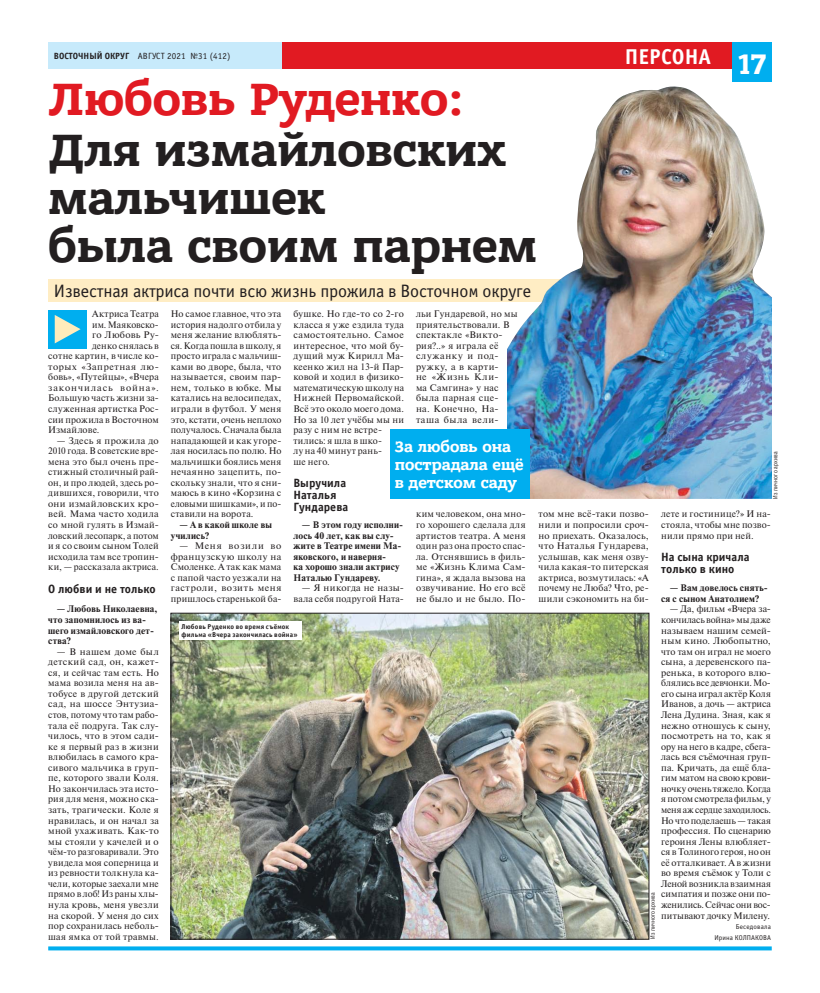
<style>
.page{position:relative;width:820px;height:993px;background:#fff}
.page>*{position:absolute;margin:0;border:0;box-sizing:border-box;transform-origin:0 0}
.t1{font:700 48px/48px "Bandera Pro";color:#231f20}
.t2{font:700 48px "Bandera Pro";color:#e11a22}
.t3{font:700 30px "Bandera Pro";color:#fff}
.t4{font:700 21.5px "Officina Sans C";color:#fff}
.t5{font:18px "Officina Sans C";letter-spacing:-.01em;color:#231f20}
.t6{font:700 16px/18px "Bandera Pro";color:#fff}
.t7{font:700 12px/12px "Officina Sans C";color:#231f20}
.t8{font:9.5px/10.5px "Newton C";letter-spacing:.025em;color:#231f20;text-align:justify}
.t9{font:700 9.5px/10.5px "Newton C";letter-spacing:.02em;color:#231f20}
.t10{font:9.5px "Newton C";letter-spacing:.065em;color:#231f20}
.t11{font:9.5px "Newton C";letter-spacing:.095em;color:#231f20}
.t12{font:9.5px "Newton C";color:#231f20}
.t13{font:9.5px "Newton C";letter-spacing:.005em;color:#231f20}
.t14{font:9px "Officina Sans C";letter-spacing:.02em;color:#231f20}
.t15{font:700 7px/8px "Officina Sans C";letter-spacing:.025em;color:#231f20}
.t16{font:7px/10.5px "Officina Sans C";letter-spacing:.015em;color:#231f20;text-align:right}
.t17{font:6px "Helios Cond";letter-spacing:.03em;color:#231f20}
.s1{font-weight:700}
</style>
<div class="page">
<div style="left:279px;top:42px;width:453px;height:27px;background:#e11a22"></div>
<div style="left:731px;top:42px;width:40px;height:40px;background:#00aeef"></div>
<div style="left:48px;top:42px;width:233px;height:27px;background:#c7eafb"></div>
<div style="left:48px;top:310px;width:38px;height:38px;background:#00aeef"></div>
<svg style="left:55px;top:315px;width:26px;height:28px"></svg>
<svg style="left:48px;top:946px;width:723px;height:4px;background:#1bb6f0"></svg>
<img style="left:173px;top:615px;width:473px;height:322px">
<div style="left:171px;top:613px;width:477px;height:326px;border:1px solid #231f20"></div>
<div style="left:48px;top:278px;width:528px;height:23px;background:#ffedc4"></div>
<img style="left:507px;top:86px;width:264px;height:412px">
<div style="left:390px;top:428px;width:139px;height:70px;background:#00aeef"></div>
<div style="left:179px;top:620px;width:122px;height:19px;background:#fff"></div>
<p class="t14" style="left:54px;top:53px;width:178px"><span class="s1">ВОСТОЧНЫЙ ОКРУГ</span> АВГУСТ 2021 №31 (412)</p>
<h3 class="t4" style="left:624px;top:44px;width:88px">ПЕРСОНА</h3>
<h1 class="t2" style="left:48px;top:71px;width:417px">Любовь Руденко:</h1>
<h1 class="t1" style="left:48px;top:125px;width:490px">Для измайловских мальчишек<br>была своим парнем</h1>
<h3 class="t5" style="left:54px;top:284px;width:478px">Известная актриса почти всю жизнь прожила в Восточном округе</h3>
<h2 class="t3" style="left:737px;top:46px;width:30px">17</h2>
<p class="t8" style="left:92px;top:308px;width:68px">Актриса Театра</p>
<p class="t12" style="left:92px;top:318px;width:68px">им. Маяковско-</p>
<p class="t8" style="left:92px;top:329px;width:68px">го Любовь Ру-</p>
<p class="t13" style="left:92px;top:339px;width:68px">денко снялась в</p>
<p class="t8" style="left:48px;top:350px;width:112px">сотне картин, в числе ко-</p>
<p class="t10" style="left:48px;top:361px;width:112px">торых «Запретная лю-</p>
<p class="t8" style="left:48px;top:371px;width:112px">бовь», «Путейцы», «Вчера</p>
<p class="t11" style="left:48px;top:382px;width:112px">закончилась война».</p>
<p class="t8" style="left:48px;top:393px;width:112px">Большую часть жизни за-</p>
<p class="t8" style="left:48px;top:403px;width:112px">служенная артистка Рос-</p>
<p class="t8" style="left:48px;top:414px;width:112px">сии прожила в Восточном</p>
<p class="t8" style="left:48px;top:424px;width:53px">Измайлове.</p>
<p class="t8" style="left:48px;top:435px;width:112px;text-indent:9px">— Здесь я прожила до 2010 года. В советские вре&shy;мена это был очень пре&shy;стижный столичный рай&shy;он, и про людей, здесь ро&shy;дившихся, говорили, что они измайловских кро&shy;вей. Мама часто ходила со мной гулять в Измай&shy;ловский лесопарк, а потом и я со своим сыном Толей исходила там все тропин&shy;ки, — рассказала актриса.</p>
<p class="t7" style="left:48px;top:582px;width:109px">О любви и не только</p>
<p class="t9" style="left:48px;top:604px;width:111px;text-indent:9px">— Любовь Николаевна, что запомнилось из ва&shy;шего измайловского дет&shy;ства?</p>
<p class="t8" style="left:48px;top:646px;width:112px;text-indent:9px">— В нашем доме был детский сад, он, кажет&shy;ся, и сейчас там есть. Но мама возила меня на ав&shy;тобусе в другой детский сад, на шоссе Энтузиа&shy;стов, потому что там рабо&shy;тала её подруга. Так слу&shy;чилось, что в этом сади&shy;ке я первый раз в жизни влюбилась в самого кра&shy;сивого мальчика в груп&shy;пе, которого звали Коля.<br>Но закончилась эта исто&shy;рия для меня, можно ска&shy;зать, трагически. Коле я нравилась, и он начал за мной ухаживать. Как-то мы стояли у качелей и о чём-то разговаривали. Это увидела моя соперница и из ревности толкнула ка&shy;чели, которые заехали мне прямо в лоб! Из раны хлы&shy;нула кровь, меня увезли на скорой. У меня до сих пор сохранилась неболь&shy;шая ямка от той травмы.</p>
<p class="t8" style="left:293px;top:308px;width:112px;text-align:left">бушке. Но где-то со 2-го класса я уже ездила туда самостоятельно. Самое интересное, что мой бу&shy;дущий муж Кирилл Ма&shy;кеенко жил на 13-й Пар&shy;ковой и ходил в физико&shy;математическую школу на<br>Нижней Первомайской.<br>Всё это около моего дома.<br>Но за 10 лет учёбы мы ни разу с ним не встре&shy;тились: я шла в шко-<br>лу на 40 минут рань-<br>ше него.</p>
<p class="t7" style="left:293px;top:477px;width:56px">Выручила<br>Наталья<br>Гундарева</p>
<p class="t9" style="left:293px;top:520px;width:111px;text-indent:9px">— В этом году исполни&shy;лось 40 лет, как вы слу&shy;жите в Театре имени Ма&shy;яковского, и наверня-<br>ка хорошо знали актрису<br>Наталью Гундареву.</p>
<p class="t8" style="left:293px;top:582px;width:112px;text-align:right">— Я никогда не назы&shy;вала себя подругой Ната-</p>
<p class="t8" style="left:171px;top:308px;width:112px">Но самое главное, что эта история надолго отбила у меня желание влюблять&shy;ся. Когда пошла в школу, я просто играла с мальчиш&shy;ками во дворе, была, что называется, своим пар&shy;нем, только в юбке. Мы катались на велосипедах, играли в футбол. У меня это, кстати, очень неплохо получалось. Сначала была нападающей и как угоре&shy;лая носилась по полю. Но мальчишки боялись меня нечаянно зацепить, по&shy;скольку знали, что я сни&shy;маюсь в кино «Корзина с еловыми шишками», и по&shy;ставили на ворота.</p>
<p class="t9" style="left:171px;top:520px;width:102px;text-indent:9px">— А в какой школе вы учились?</p>
<p class="t8" style="left:171px;top:540px;width:112px;text-indent:9px">— Меня возили во французскую школу на Смоленке. А так как мама с папой часто уезжали на гастроли, возить меня пришлось старенькой ба-</p>
<p class="t8" style="left:416px;top:308px;width:103px;text-align:left">льи Гундаревой, но мы приятельствовали. В спектакле «Викто&shy;рия?..» я играла её служанку и под&shy;ружку, а в карти-<br>не «Жизнь Кли-<br>ма Самгина» у нас была парная сце-<br>на. Конечно, На&shy;таша была вели-</p>
<h3 class="t6" style="left:394px;top:437px;width:130px">За любовь она пострадала ещё в детском саду</h3>
<p class="t17" style="left:772px;top:498px;width:49px;rotate:-90deg">Из личного архива</p>
<p class="t8" style="left:416px;top:509px;width:111px">ким человеком, она мно&shy;го хорошего сделала для артистов театра. А меня один раз она просто спас&shy;ла. Отснявшись в филь&shy;ме «Жизнь Клима Сам&shy;гина», я ждала вызова на озвучивание. Но его всё не было и не было. По-</p>
<p class="t8" style="left:538px;top:509px;width:112px">том мне всё-таки позво&shy;нили и попросили сроч&shy;но приехать. Оказалось, что Наталья Гундарева, услышав, как меня озву&shy;чила какая-то питерская актриса, возмутилась: «А почему не Люба? Что, ре&shy;шили сэкономить на би-</p>
<p class="t8" style="left:661px;top:509px;width:111px">лете и гостинице?» И на&shy;стояла, чтобы мне позво&shy;нили прямо при ней.</p>
<p class="t7" style="left:661px;top:551px;width:90px">На сына кричала только в кино</p>
<p class="t9" style="left:661px;top:583px;width:108px;text-indent:9px">— Вам довелось снять&shy;ся с сыном Анатолием?</p>
<p class="t8" style="left:661px;top:603px;width:111px;text-indent:9px">— Да, фильм «Вчера за&shy;кончилась война» мы даже называем нашим семей&shy;ным кино. Любопытно, что там он играл не моего сына, а деревенского па&shy;ренька, в которого влю&shy;блялись все девчонки. Мо&shy;его сына играл актёр Коля Иванов, а дочь — актриса Лена Дудина. Зная, как я нежно отношусь к сыну, посмотреть на то, как я ору на него в кадре, сбега&shy;лась вся съёмочная груп&shy;па. Кричать, да ещё бла&shy;гим матом на свою крови&shy;ночку очень тяжело. Когда я потом смотрела фильм, у меня аж сердце заходилось.<br>Но что поделаешь — такая профессия. По сценарию героиня Лены влюбляет&shy;ся в Толиного героя, но он её отталкивает. А в жизни во время съёмок у Толи с Леной возникла взаимная симпатия и позже они по&shy;женились. Сейчас они вос&shy;питывают дочку Милену.</p>
<p class="t16" style="left:714px;top:922px;width:58px">Беседовала<br>Ирина КОЛПАКОВА</p>
<p class="t15" style="left:181px;top:622px;width:117px">Любовь Руденко во время съёмок фильма «Вчера закончилась война»</p>
<p class="t17" style="left:650px;top:938px;width:49px;rotate:-90deg">Из личного архива</p>
</div>
